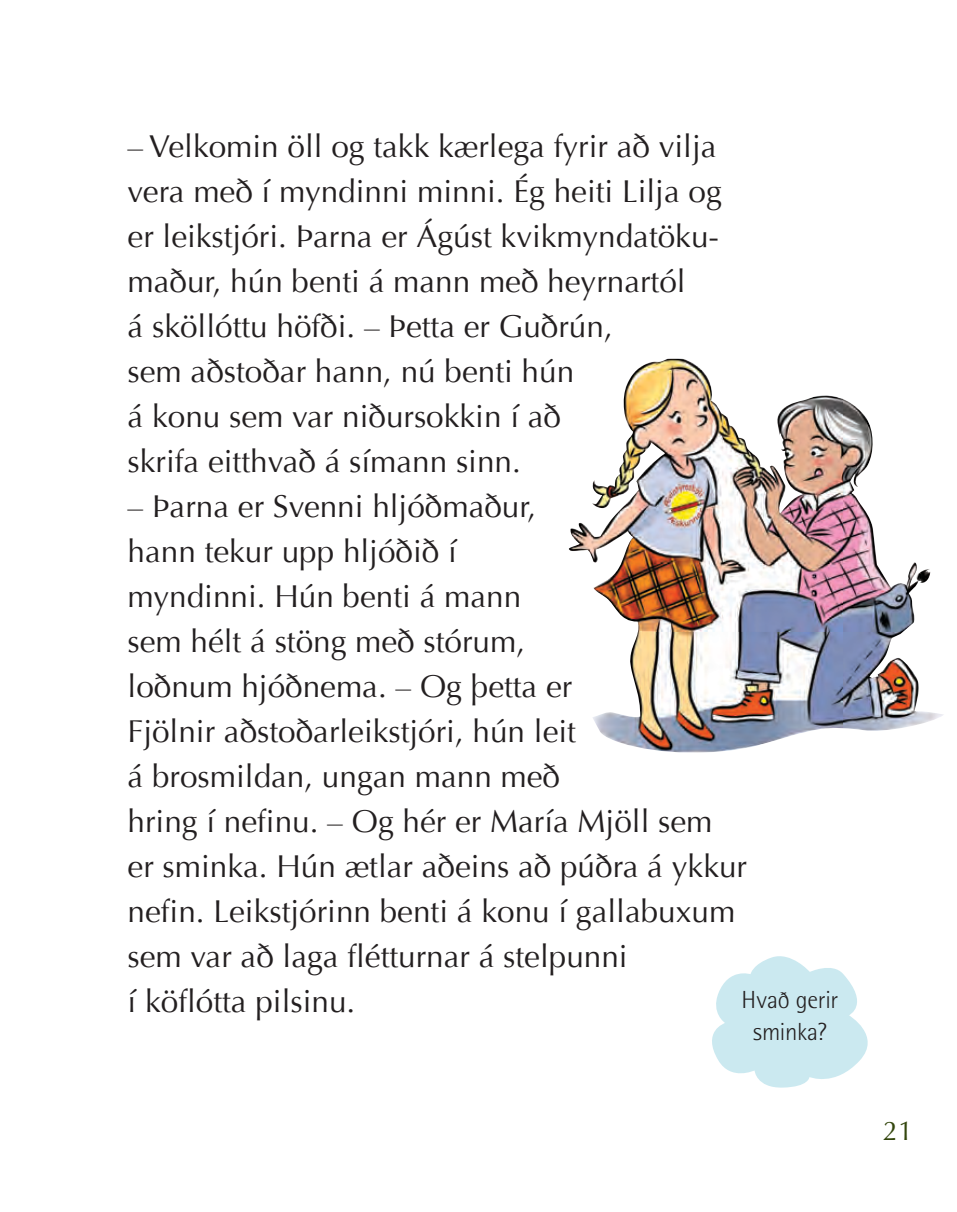
<style>
.page{position:relative;width:957px;height:1212px;background:#fff}
.page>*{position:absolute;margin:0;border:0;box-sizing:border-box;transform-origin:0 0}
.t1{font:31.5px/45px "Optima";color:#231f20}
.t2{font:27px "Optima";color:#33460d}
.t3{font:300 24.75px/31.5px "Rotis Semi Sans";letter-spacing:-.005em;color:#231f20;text-align:center}
</style>
<div class="page">
<img style="left:569px;top:359px;width:374px;height:394px">
<svg style="left:712px;top:956px;width:156px;height:132px"></svg>
<p class="t1" style="left:128px;top:124px;width:596px">– Velkomin öll og takk kærlega fyrir að vilja vera með í myndinni minni. Ég heiti Lilja og er leikstjóri. Þarna er Ágúst kvikmyndatöku&shy;maður, hún benti á mann með heyrnartól<br>á sköllóttu höfði. – Þetta er Guðrún,<br>sem aðstoðar hann, nú benti hún<br>á konu sem var niðursokkin í að<br>skrifa eitthvað á símann sinn.</p>
<p class="t1" style="left:128px;top:484px;width:621px">– Þarna er Svenni hljóðmaður,<br>hann tekur upp hljóðið í<br>myndinni. Hún benti á mann<br>sem hélt á stöng með stórum,<br>loðnum hjóðnema. – Og þetta er<br>Fjölnir aðstoðarleikstjóri, hún leit<br>á brosmildan, ungan mann með<br>hring í nefinu. – Og hér er María Mjöll sem<br>er sminka. Hún ætlar aðeins að púðra á ykkur nefin. Leikstjórinn benti á konu í gallabuxum sem var að laga flétturnar á stelpunni<br>í köflótta pilsinu.</p>
<p class="t3" style="left:741px;top:984px;width:98px">Hvað gerir sminka?</p>
<p class="t2" style="left:883px;top:1115px;width:32px">21</p>
</div>
